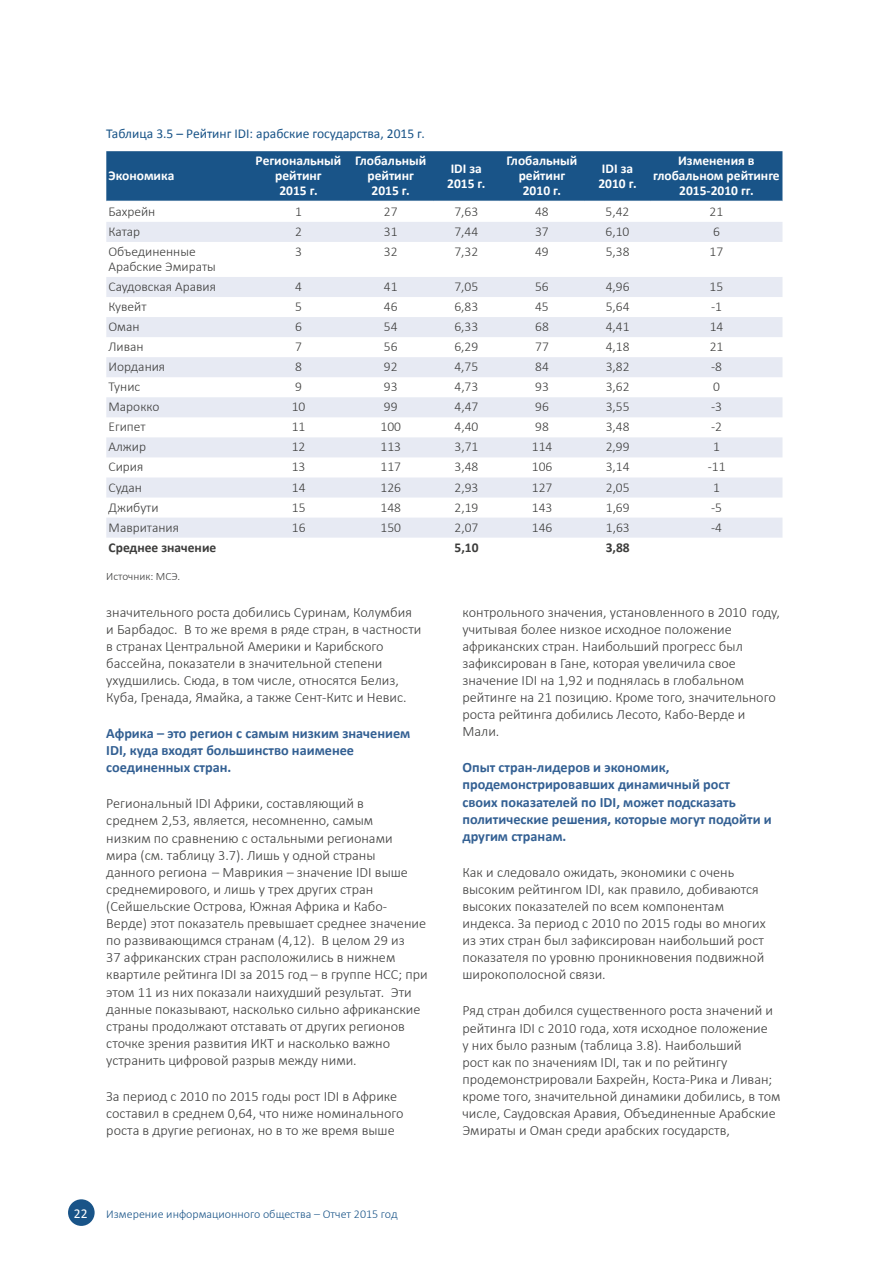
<style>
.page{position:relative;width:893px;height:1263px;background:#fff}
.page>*{position:absolute;margin:0;border:0;box-sizing:border-box;transform-origin:0 0}
.t1{font:300 14.25px/17.1px "Calibri";color:#3c3c3b}
.t2{font:700 14.25px/17.1px "Calibri";color:#336093}
.t3{font:300 13.5px/15px "Calibri";color:#3c3c3b}
.t4{font:700 13.5px/15px "Calibri";color:#fff;text-align:center}
.t5{font:13.5px "Calibri";color:#195488}
.t6{font:700 13.5px "Calibri";color:#3c3c3b}
.t7{font:13.5px "Calibri";color:#fff}
.t8{font:300 12px "Calibri";color:#195488}
.t9{font:300 11.25px "Calibri";color:#3c3c3b}
</style>
<div class="page">
<div style="left:68px;top:1199px;width:27px;height:27px;background:#195488;border-radius:50%"></div>
<div style="left:106px;top:151px;width:676px;height:50px;background:#195488"></div>
<svg style="left:106px;top:222px;width:676px;height:316px"></svg>
<p class="t5" style="left:106px;top:125px;width:320px">Таблица 3.5 – Рейтинг IDI: арабские государства, 2015 г.</p>
<p class="t4" style="left:108px;top:168px;width:67px">Экономика</p>
<p class="t4" style="left:256px;top:153px;width:87px">Региональный рейтинг<br>2015 г.</p>
<p class="t4" style="left:355px;top:153px;width:73px">Глобальный рейтинг<br>2015 г.</p>
<p class="t4" style="left:447px;top:161px;width:40px;text-align:left">IDI за<br>2015 г.</p>
<p class="t4" style="left:506px;top:153px;width:73px">Глобальный рейтинг<br>2010 г.</p>
<p class="t4" style="left:598px;top:161px;width:40px;text-align:left">IDI за<br>2010 г.</p>
<p class="t4" style="left:653px;top:153px;width:128px">Изменения в глобальном рейтинге<br>2015-2010 гг.</p>
<p class="t3" style="left:108px;top:204px;width:48px">Бахрейн</p>
<p class="t3" style="left:295px;top:204px;width:8px">1</p>
<p class="t3" style="left:384px;top:204px;width:15px">27</p>
<p class="t3" style="left:454px;top:204px;width:25px">7,63</p>
<p class="t3" style="left:535px;top:204px;width:15px">48</p>
<p class="t3" style="left:606px;top:204px;width:25px">5,42</p>
<p class="t3" style="left:710px;top:204px;width:15px">21</p>
<p class="t3" style="left:108px;top:224px;width:33px">Катар</p>
<p class="t3" style="left:295px;top:224px;width:8px">2</p>
<p class="t3" style="left:384px;top:224px;width:15px">31</p>
<p class="t3" style="left:454px;top:224px;width:25px">7,44</p>
<p class="t3" style="left:535px;top:224px;width:15px">37</p>
<p class="t3" style="left:606px;top:224px;width:25px">6,10</p>
<p class="t3" style="left:713px;top:224px;width:8px">6</p>
<p class="t3" style="left:108px;top:244px;width:109px">Объединенные<br>Арабские Эмираты</p>
<p class="t3" style="left:295px;top:244px;width:8px">3</p>
<p class="t3" style="left:384px;top:244px;width:15px">32</p>
<p class="t3" style="left:454px;top:244px;width:25px">7,32</p>
<p class="t3" style="left:535px;top:244px;width:15px">49</p>
<p class="t3" style="left:606px;top:244px;width:25px">5,38</p>
<p class="t3" style="left:710px;top:244px;width:15px">17</p>
<p class="t3" style="left:108px;top:279px;width:109px">Саудовская Аравия</p>
<p class="t3" style="left:295px;top:279px;width:8px">4</p>
<p class="t3" style="left:384px;top:279px;width:15px">41</p>
<p class="t3" style="left:454px;top:279px;width:25px">7,05</p>
<p class="t3" style="left:535px;top:279px;width:15px">56</p>
<p class="t3" style="left:606px;top:279px;width:25px">4,96</p>
<p class="t3" style="left:710px;top:279px;width:15px">15</p>
<p class="t3" style="left:108px;top:299px;width:40px">Кувейт</p>
<p class="t3" style="left:295px;top:299px;width:8px">5</p>
<p class="t3" style="left:384px;top:299px;width:15px">46</p>
<p class="t3" style="left:454px;top:299px;width:25px">6,83</p>
<p class="t3" style="left:535px;top:299px;width:15px">45</p>
<p class="t3" style="left:606px;top:299px;width:25px">5,64</p>
<p class="t3" style="left:711px;top:299px;width:12px">-1</p>
<p class="t3" style="left:108px;top:319px;width:33px">Оман</p>
<p class="t3" style="left:295px;top:319px;width:8px">6</p>
<p class="t3" style="left:384px;top:319px;width:15px">54</p>
<p class="t3" style="left:454px;top:319px;width:25px">6,33</p>
<p class="t3" style="left:535px;top:319px;width:15px">68</p>
<p class="t3" style="left:606px;top:319px;width:25px">4,41</p>
<p class="t3" style="left:710px;top:319px;width:15px">14</p>
<p class="t3" style="left:108px;top:339px;width:37px">Ливан</p>
<p class="t3" style="left:295px;top:339px;width:8px">7</p>
<p class="t3" style="left:384px;top:339px;width:15px">56</p>
<p class="t3" style="left:454px;top:339px;width:25px">6,29</p>
<p class="t3" style="left:535px;top:339px;width:15px">77</p>
<p class="t3" style="left:606px;top:339px;width:25px">4,18</p>
<p class="t3" style="left:710px;top:339px;width:15px">21</p>
<p class="t3" style="left:109px;top:359px;width:58px">Иордания</p>
<p class="t3" style="left:295px;top:359px;width:8px">8</p>
<p class="t3" style="left:384px;top:359px;width:15px">92</p>
<p class="t3" style="left:454px;top:359px;width:25px">4,75</p>
<p class="t3" style="left:535px;top:359px;width:15px">84</p>
<p class="t3" style="left:606px;top:359px;width:25px">3,82</p>
<p class="t3" style="left:711px;top:359px;width:12px">-8</p>
<p class="t3" style="left:109px;top:379px;width:33px">Тунис</p>
<p class="t3" style="left:295px;top:379px;width:8px">9</p>
<p class="t3" style="left:384px;top:379px;width:15px">93</p>
<p class="t3" style="left:454px;top:379px;width:25px">4,73</p>
<p class="t3" style="left:535px;top:379px;width:15px">93</p>
<p class="t3" style="left:606px;top:379px;width:25px">3,62</p>
<p class="t3" style="left:713px;top:379px;width:8px">0</p>
<p class="t3" style="left:109px;top:399px;width:52px">Марокко</p>
<p class="t3" style="left:292px;top:399px;width:15px">10</p>
<p class="t3" style="left:384px;top:399px;width:15px">99</p>
<p class="t3" style="left:454px;top:399px;width:25px">4,47</p>
<p class="t3" style="left:535px;top:399px;width:15px">96</p>
<p class="t3" style="left:606px;top:399px;width:25px">3,55</p>
<p class="t3" style="left:711px;top:399px;width:12px">-3</p>
<p class="t3" style="left:109px;top:419px;width:39px">Египет</p>
<p class="t3" style="left:292px;top:419px;width:15px">11</p>
<p class="t3" style="left:381px;top:419px;width:22px">100</p>
<p class="t3" style="left:454px;top:419px;width:25px">4,40</p>
<p class="t3" style="left:535px;top:419px;width:15px">98</p>
<p class="t3" style="left:606px;top:419px;width:25px">3,48</p>
<p class="t3" style="left:711px;top:419px;width:12px">-2</p>
<p class="t3" style="left:109px;top:439px;width:39px">Алжир</p>
<p class="t3" style="left:292px;top:439px;width:15px">12</p>
<p class="t3" style="left:381px;top:439px;width:22px">113</p>
<p class="t3" style="left:454px;top:439px;width:25px">3,71</p>
<p class="t3" style="left:532px;top:439px;width:22px">114</p>
<p class="t3" style="left:606px;top:439px;width:25px">2,99</p>
<p class="t3" style="left:713px;top:439px;width:8px">1</p>
<p class="t3" style="left:109px;top:459px;width:36px">Сирия</p>
<p class="t3" style="left:292px;top:459px;width:15px">13</p>
<p class="t3" style="left:381px;top:459px;width:22px">117</p>
<p class="t3" style="left:455px;top:459px;width:25px">3,48</p>
<p class="t3" style="left:532px;top:459px;width:22px">106</p>
<p class="t3" style="left:606px;top:459px;width:25px">3,14</p>
<p class="t3" style="left:708px;top:459px;width:19px">-11</p>
<p class="t3" style="left:109px;top:479px;width:35px">Судан</p>
<p class="t3" style="left:292px;top:479px;width:15px">14</p>
<p class="t3" style="left:381px;top:479px;width:22px">126</p>
<p class="t3" style="left:455px;top:479px;width:25px">2,93</p>
<p class="t3" style="left:532px;top:479px;width:22px">127</p>
<p class="t3" style="left:606px;top:479px;width:25px">2,05</p>
<p class="t3" style="left:713px;top:479px;width:8px">1</p>
<p class="t3" style="left:109px;top:499px;width:52px">Джибути</p>
<p class="t3" style="left:292px;top:499px;width:15px">15</p>
<p class="t3" style="left:381px;top:499px;width:22px">148</p>
<p class="t3" style="left:455px;top:499px;width:25px">2,19</p>
<p class="t3" style="left:532px;top:499px;width:22px">143</p>
<p class="t3" style="left:606px;top:499px;width:25px">1,69</p>
<p class="t3" style="left:711px;top:499px;width:12px">-5</p>
<p class="t3" style="left:109px;top:519px;width:72px">Мавритания</p>
<p class="t3" style="left:292px;top:519px;width:15px">16</p>
<p class="t3" style="left:381px;top:519px;width:22px">150</p>
<p class="t3" style="left:455px;top:519px;width:25px">2,07</p>
<p class="t3" style="left:532px;top:519px;width:22px">146</p>
<p class="t3" style="left:606px;top:519px;width:25px">1,63</p>
<p class="t3" style="left:711px;top:519px;width:12px">-4</p>
<p class="t6" style="left:109px;top:539px;width:109px">Среднее значение</p>
<p class="t6" style="left:454px;top:539px;width:26px">5,10</p>
<p class="t6" style="left:606px;top:539px;width:26px">3,88</p>
<p class="t9" style="left:106px;top:569px;width:75px">Источник: МСЭ.</p>
<p class="t1" style="left:106px;top:603px;width:317px">значительного роста добились Суринам, Колумбия и Барбадос. В то же время в ряде стран, в частности в странах Центральной Америки и Карибского бассейна, показатели в значительной степени ухудшились. Сюда, в том числе, относятся Белиз, Куба, Гренада, Ямайка, а также Сент-Китс и Невис.</p>
<p class="t2" style="left:106px;top:725px;width:305px">Африка – это регион с самым низким значением<br>IDI, куда входят большинство наименее соединенных стран.</p>
<p class="t1" style="left:106px;top:795px;width:323px">Региональный IDI Африки, составляющий в<br>среднем 2,53, является, несомненно, самым<br>низким по сравнению с остальными регионами<br>мира (см. таблицу 3.7). Лишь у одной страны данного региона – Маврикия – значение IDI выше среднемирового, и лишь у трех других стран (Сейшельские Острова, Южная Африка и Кабо-Верде) этот показатель превышает среднее значение по развивающимся странам (4,12). В целом 29 из<br>37 африканских стран расположились в нижнем квартиле рейтинга IDI за 2015 год – в группе НСС; при этом 11 из них показали наихудший результат. Эти данные показывают, насколько сильно африканские страны продолжают отставать от других регионов сточке зрения развития ИКТ и насколько важно устранить цифровой разрыв между ними.</p>
<p class="t1" style="left:106px;top:1087px;width:299px">За период с 2010 по 2015 годы рост IDI в Африке составил в среднем 0,64, что ниже номинального роста в другие регионах, но в то же время выше</p>
<p class="t7" style="left:74px;top:1205px;width:15px">22</p>
<p class="t8" style="left:106px;top:1206px;width:293px">Измерение информационного общества – Отчет 2015 год</p>
<p class="t1" style="left:462px;top:603px;width:319px">контрольного значения, установленного в 2010 году, учитывая более низкое исходное положение африканских стран. Наибольший прогресс был зафиксирован в Гане, которая увеличила свое значение IDI на 1,92 и поднялась в глобальном рейтинге на 21 позицию. Кроме того, значительного роста рейтинга добились Лесото, Кабо-Верде и Мали.</p>
<p class="t2" style="left:462px;top:759px;width:311px">Опыт стран-лидеров и экономик, продемонстрировавших динамичный рост<br>своих показателей по IDI, может подсказать политические решения, которые могут подойти и другим странам.</p>
<p class="t1" style="left:462px;top:863px;width:305px">Как и следовало ожидать, экономики с очень высоким рейтингом IDI, как правило, добиваются высоких показателей по всем компонентам индекса. За период с 2010 по 2015 годы во многих из этих стран был зафиксирован наибольший рост показателя по уровню проникновения подвижной широкополосной связи.</p>
<p class="t1" style="left:462px;top:1002px;width:320px">Ряд стран добился существенного роста значений и рейтинга IDI с 2010 года, хотя исходное положение<br>у них было разным (таблица 3.8). Наибольший<br>рост как по значениям IDI, так и по рейтингу продемонстрировали Бахрейн, Коста-Рика и Ливан; кроме того, значительной динамики добились, в том числе, Саудовская Аравия, Объединенные Арабские Эмираты и Оман среди арабских государств,</p>
</div>
